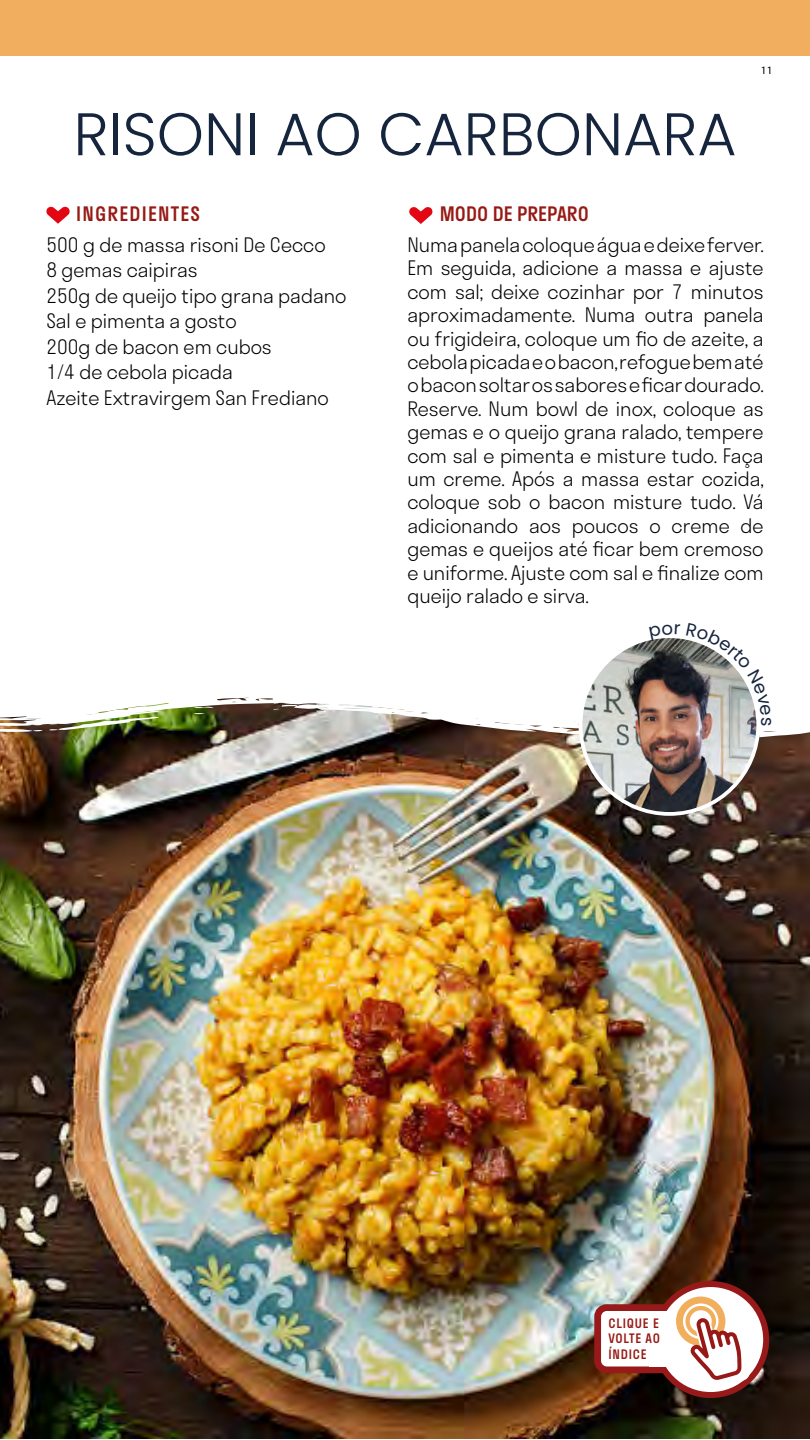
<style>
.page{position:relative;width:810px;height:1440px;background:#fff}
.page>*{position:absolute;margin:0;border:0;box-sizing:border-box;transform-origin:0 0}
.t1{font:300 60px "Poppins";color:#16253e}
.t2{font:300 19.5px/23.4px "Stratos";color:#000}
.t3{font:500 19.5px "Stratos";color:#971a15}
.t4{font:500 19.5px "Stratos";letter-spacing:.06em;color:#971a15}
.t5{font:500 12.75px/15.3px "Stratos";letter-spacing:.06em;color:#971a15;text-align:justify}
.t6{font:11.25px "Myriad Pro";color:#000}
</style>
<div class="page">
<div style="left:0;top:0;width:810px;height:56px;background:#f1ae5e"></div>
<img style="left:0;top:739px;width:810px;height:700px">
<img style="left:0;top:697px;width:810px;height:42px">
<img style="left:580px;top:636px;width:178px;height:178px;border-radius:89px">
<svg style="left:409px;top:207px;width:24px;height:17px"></svg>
<svg style="left:46px;top:206px;width:24px;height:18px"></svg>
<div style="left:598px;top:1308px;width:84px;height:62px;background:#fff;border-radius:9px"></div>
<div style="left:594px;top:1304px;width:92px;height:69px;border:7px solid #971919;border-radius:9px"></div>
<div style="left:652px;top:1281px;width:117px;height:117px;background:#971919;border-radius:50%"></div>
<div style="left:658px;top:1287px;width:105px;height:105px;background:#fff;border-radius:50%"></div>
<div style="left:685px;top:1306px;width:31px;height:31px;border:4px solid #f1ae5d;border-radius:50%"></div>
<div style="left:676px;top:1297px;width:49px;height:49px;border:7px solid #f1ae5d;border-radius:50%"></div>
<svg style="left:690px;top:1317px;width:60px;height:68px"></svg>
<div style="left:650px;top:1311px;width:19px;height:55px;background:#fff"></div>
<svg style="left:649px;top:636px;width:31px;height:5px"></svg>
<img style="left:686px;top:638px;width:85px;height:87px">
<h1 class="t1" style="left:73px;top:99px;width:665px">RISONI AO CARBONARA</h1>
<p class="t6" style="left:761px;top:63px;width:13px">11</p>
<p class="t4" style="left:76px;top:198px;width:125px">INGREDIENTES</p>
<p class="t3" style="left:440px;top:198px;width:151px">MODO DE PREPARO</p>
<p class="t2" style="left:407px;top:232px;width:358px;text-align:justify">Numa panela coloque água e deixe ferver.<br>Em seguida, adicione a massa e ajuste com sal; deixe cozinhar por 7 minutos aproximadamente. Numa outra panela ou frigideira, coloque um fio de azeite, a cebola picada e o bacon, refogue bem até o bacon soltar os sabores e ficar dourado.<br>Reserve. Num bowl de inox, coloque as gemas e o queijo grana ralado, tempere com sal e pimenta e misture tudo. Faça um creme. Após a massa estar cozida, coloque sob o bacon misture tudo. Vá adicionando aos poucos o creme de gemas e queijos até ficar bem cremoso e uniforme. Ajuste com sal e finalize com queijo ralado e sirva.</p>
<p class="t2" style="left:46px;top:231px;width:302px;line-height:25.5px">500 g de massa risoni De Cecco<br>8 gemas caipiras<br>250g de queijo tipo grana padano<br>Sal e pimenta a gosto<br>200g de bacon em cubos<br>1/4 de cebola picada<br>Azeite Extravirgem San Frediano</p>
<p class="t5" style="left:608px;top:1315px;width:53px">CLIQUE E VOLTE AO ÍNDICE</p>
</div>
